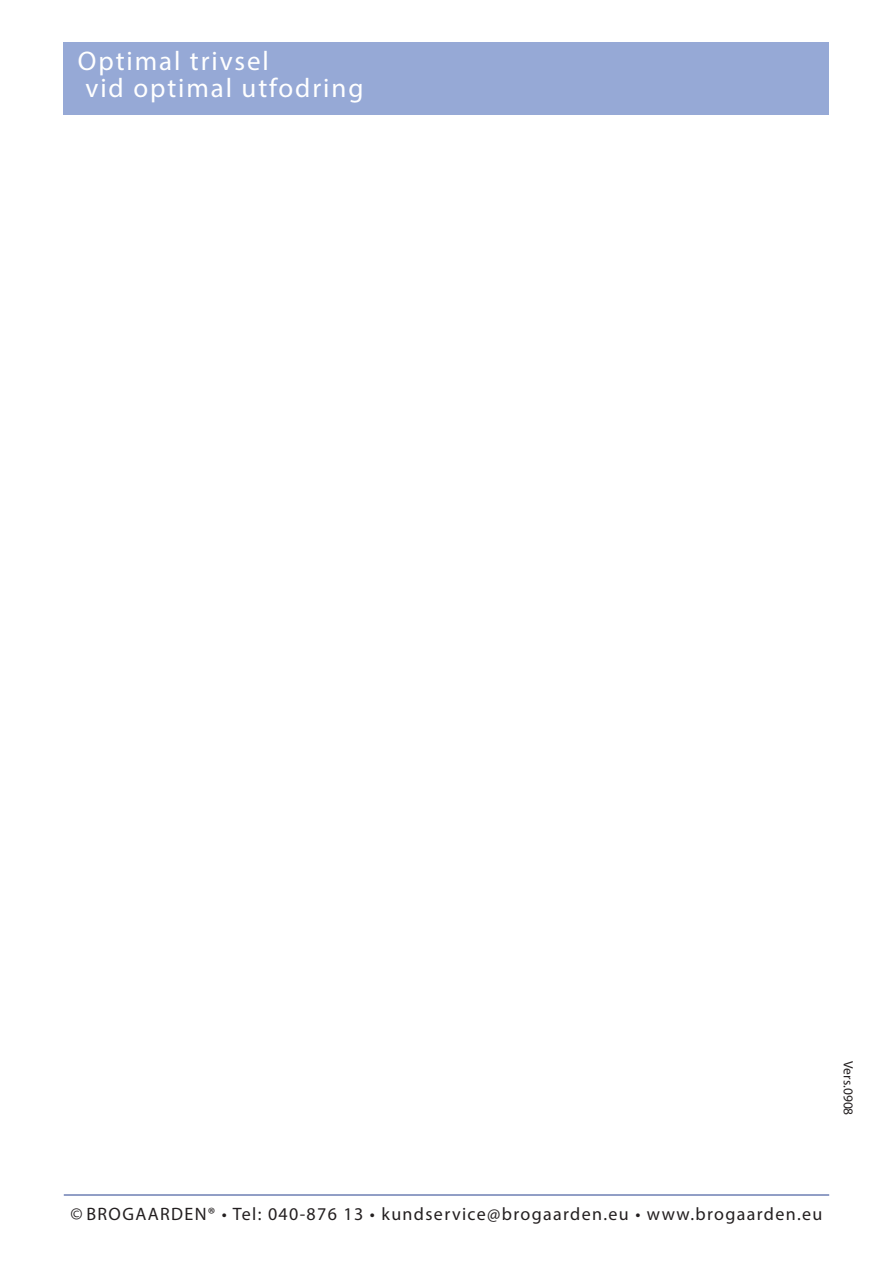
<style>
.page{position:relative;width:893px;height:1263px;background:#fff}
.page>*{position:absolute;margin:0;border:0;box-sizing:border-box;transform-origin:0 0}
.t1{font:27px/27px "Myriad Pro";letter-spacing:.07em;color:#fff}
.t2{font:18px "Myriad Pro";letter-spacing:.075em;color:#231f20}
.t3{font:13.5px "Myriad";color:#231f20}
</style>
<div class="page">
<div style="left:64px;top:43px;width:765px;height:72px;background:#96a9d6"></div>
<hr style="left:64px;top:1194px;width:765px;height:1px;background:#253f8e">
<h1 class="t1" style="left:78px;top:47px;width:287px">Optimal trivsel<br>vid optimal utfodring</h1>
<p class="t3" style="left:855px;top:1061px;width:55px;rotate:90deg">Vers.0908</p>
<p class="t2" style="left:70px;top:1202px;width:754px">© BROGAARDEN® • Tel: 040-876 13 • kundservice@brogaarden.eu • www.brogaarden.eu</p>
</div>
